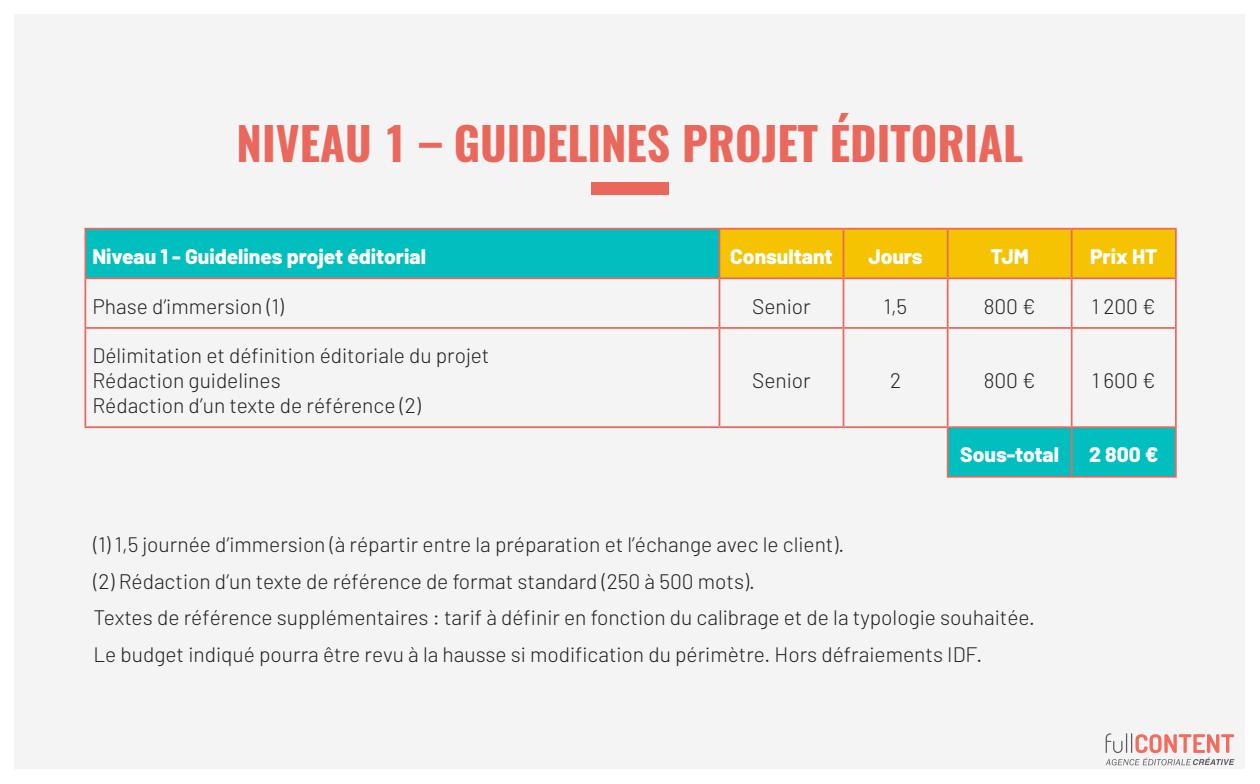
<style>
.page{position:relative;width:1260px;height:784px;background:#fff}
.page>*{position:absolute;margin:0;border:0;box-sizing:border-box;transform-origin:0 0}
.t1{font:700 45.5px "Oswald";color:#ea685b}
.t2{font:300 21px/36.8px "Barlow";color:#221f1f}
.t3{font:800 21px "Barlow";color:#fff}
</style>
<div class="page">
<div style="left:15px;top:15px;width:1230px;height:754px;background:#f4f4f4"></div>
<svg style="left:1106px;top:733px;width:128px;height:32px"></svg>
<div style="left:591px;top:182px;width:78px;height:13px;background:#ea685b"></div>
<div style="left:85px;top:229px;width:634px;height:49px;background:#01bfbf"></div>
<div style="left:719px;top:229px;width:457px;height:48px;background:#f5c302"></div>
<div style="left:949px;top:428px;width:226px;height:48px;background:#01bfbf"></div>
<hr style="left:85px;top:228px;width:634px;height:1px;background:#ea685b">
<hr style="left:85px;top:230px;width:1px;height:47px;background:#ea685b">
<hr style="left:719px;top:228px;width:124px;height:1px;background:#ea685b">
<hr style="left:719px;top:230px;width:1px;height:47px;background:#ea685b">
<hr style="left:843px;top:228px;width:105px;height:1px;background:#ea685b">
<hr style="left:843px;top:230px;width:1px;height:47px;background:#ea685b">
<hr style="left:948px;top:228px;width:124px;height:1px;background:#ea685b">
<hr style="left:947px;top:230px;width:2px;height:47px;background:#ea685b">
<hr style="left:1072px;top:228px;width:105px;height:1px;background:#ea685b">
<hr style="left:1071px;top:230px;width:2px;height:47px;background:#ea685b">
<hr style="left:1175px;top:230px;width:2px;height:47px;background:#ea685b">
<hr style="left:85px;top:277px;width:634px;height:2px;background:#ea685b">
<hr style="left:85px;top:279px;width:1px;height:48px;background:#ea685b">
<hr style="left:719px;top:277px;width:124px;height:2px;background:#ea685b">
<hr style="left:719px;top:279px;width:1px;height:48px;background:#ea685b">
<hr style="left:843px;top:277px;width:105px;height:2px;background:#ea685b">
<hr style="left:843px;top:279px;width:1px;height:48px;background:#ea685b">
<hr style="left:948px;top:277px;width:124px;height:2px;background:#ea685b">
<hr style="left:947px;top:279px;width:2px;height:48px;background:#ea685b">
<hr style="left:1072px;top:277px;width:105px;height:2px;background:#ea685b">
<hr style="left:1071px;top:279px;width:2px;height:48px;background:#ea685b">
<hr style="left:1175px;top:279px;width:2px;height:48px;background:#ea685b">
<hr style="left:85px;top:327px;width:634px;height:2px;background:#ea685b">
<hr style="left:85px;top:329px;width:1px;height:97px;background:#ea685b">
<hr style="left:719px;top:327px;width:124px;height:2px;background:#ea685b">
<hr style="left:719px;top:329px;width:1px;height:97px;background:#ea685b">
<hr style="left:843px;top:327px;width:105px;height:2px;background:#ea685b">
<hr style="left:843px;top:329px;width:1px;height:97px;background:#ea685b">
<hr style="left:948px;top:327px;width:124px;height:2px;background:#ea685b">
<hr style="left:947px;top:329px;width:2px;height:97px;background:#ea685b">
<hr style="left:1072px;top:327px;width:105px;height:2px;background:#ea685b">
<hr style="left:1071px;top:329px;width:2px;height:97px;background:#ea685b">
<hr style="left:1175px;top:329px;width:2px;height:97px;background:#ea685b">
<hr style="left:85px;top:426px;width:634px;height:2px;background:#ea685b">
<hr style="left:719px;top:426px;width:124px;height:2px;background:#ea685b">
<hr style="left:843px;top:426px;width:105px;height:2px;background:#ea685b">
<hr style="left:947px;top:428px;width:2px;height:48px;background:#ea685b">
<hr style="left:948px;top:426px;width:124px;height:2px;background:#ea685b">
<hr style="left:1072px;top:426px;width:105px;height:2px;background:#ea685b">
<hr style="left:1071px;top:428px;width:2px;height:48px;background:#ea685b">
<hr style="left:1175px;top:428px;width:2px;height:48px;background:#ea685b">
<hr style="left:947px;top:476px;width:125px;height:2px;background:#ea685b">
<hr style="left:1072px;top:476px;width:105px;height:2px;background:#ea685b">
<h1 class="t1" style="left:237px;top:124px;width:788px">NIVEAU 1 – GUIDELINES PROJET ÉDITORIAL</h1>
<p class="t3" style="left:92px;top:248px;width:335px">Niveau 1 - Guidelines projet éditorial</p>
<p class="t3" style="left:730px;top:248px;width:104px">Consultant</p>
<p class="t3" style="left:868px;top:248px;width:56px">Jours</p>
<p class="t3" style="left:990px;top:248px;width:40px">TJM</p>
<p class="t3" style="left:1090px;top:248px;width:69px">Prix HT</p>
<p class="t2" style="left:92px;top:288px;width:193px">Phase d’immersion (1)</p>
<p class="t2" style="left:752px;top:288px;width:60px">Senior</p>
<p class="t2" style="left:884px;top:288px;width:25px">1,5</p>
<p class="t2" style="left:984px;top:288px;width:53px">800 €</p>
<p class="t2" style="left:1092px;top:288px;width:65px">1 200 €</p>
<p class="t2" style="left:92px;top:343px;width:399px;line-height:25.2px">Délimitation et définition éditoriale du projet<br>Rédaction guidelines<br>Rédaction d’un texte de référence (2)</p>
<p class="t2" style="left:752px;top:362px;width:60px">Senior</p>
<p class="t2" style="left:890px;top:362px;width:13px">2</p>
<p class="t2" style="left:984px;top:362px;width:53px">800 €</p>
<p class="t2" style="left:1092px;top:362px;width:65px">1 600 €</p>
<p class="t3" style="left:960px;top:447px;width:100px">Sous-total</p>
<p class="t3" style="left:1089px;top:447px;width:71px">2 800 €</p>
<p class="t2" style="left:93px;top:526px;width:943px">(1) 1,5 journée d’immersion (à répartir entre la préparation et l’échange avec le client).<br>(2) Rédaction d’un texte de référence de format standard (250 à 500 mots).<br>Textes de référence supplémentaires : tarif à définir en fonction du calibrage et de la typologie souhaitée.<br>Le budget indiqué pourra être revu à la hausse si modification du périmètre. Hors défraiements IDF.</p>
</div>
